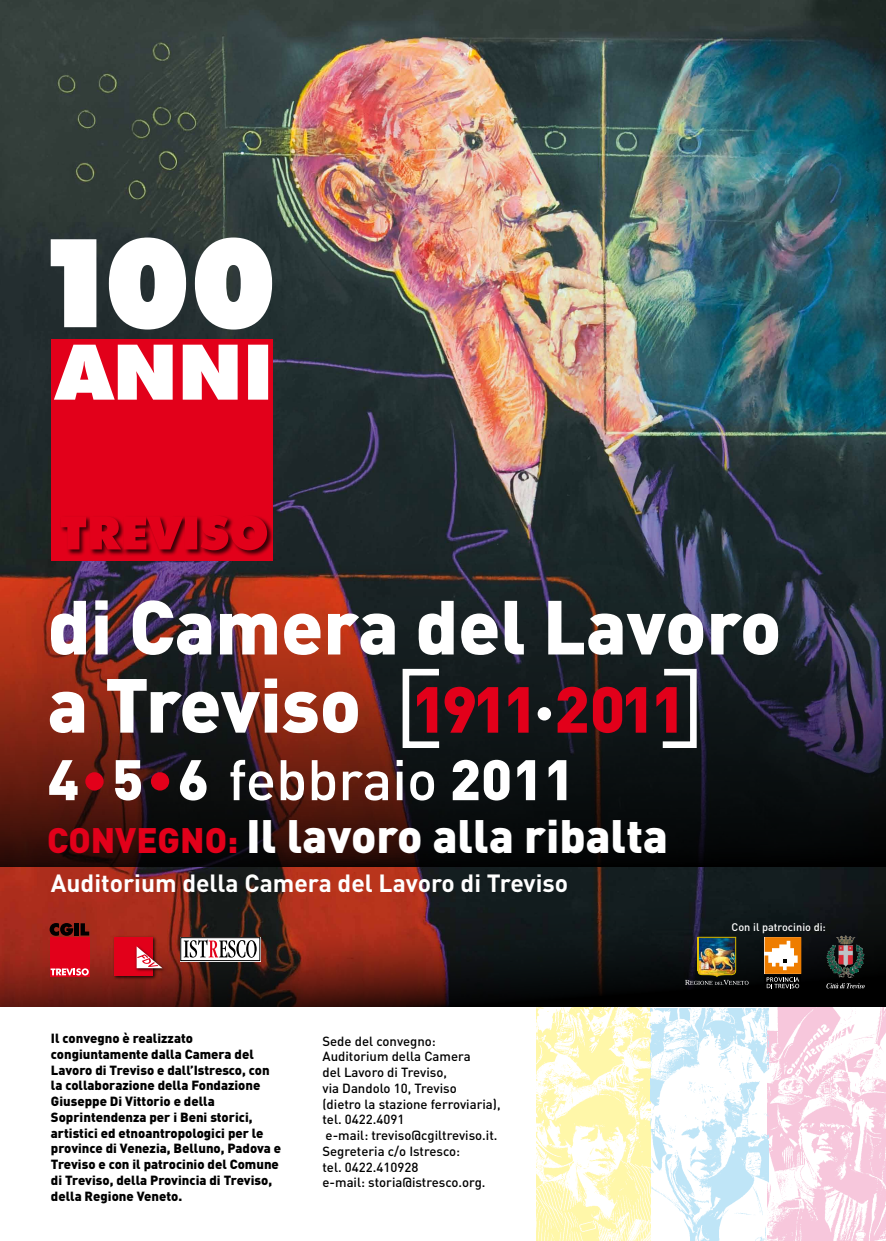
<style>
.page{position:relative;width:886px;height:1241px;background:#fff}
.page>*{position:absolute;margin:0;border:0;box-sizing:border-box;transform-origin:0 0}
.t1{font:900 75.31px/78.1px "DIN Pro";color:#fff}
.t2{font:500 56.19px "DIN Pro";color:#fff}
.t3{font:900 46.25px "DIN Pro";color:#fff}
.t4{font:700 24.56px "DIN Pro";color:#fff}
.t5{font:900 13.12px/15.8px "DIN Pro";color:#000}
.t6{font:500 13.12px/15.8px "DIN Pro";color:#000}
.t7{font:500 10.94px "DIN Pro";color:#fff}
.s1{font-size:63.94px;color:#e2001a}
.s2{font-size:63.94px}
.s3{font-weight:900}
.s4{font-weight:900;color:#e2001a}
.s5{font-size:35px;color:#e2001a}
</style>
<div class="page">
<img style="left:537px;top:1006px;width:230px;height:234px">
<img style="left:767px;top:1006px;width:119px;height:234px">
<img style="left:0;top:0;width:886px;height:904px">
<svg style="left:0;top:490px;width:886px;height:376px;background:#312021"></svg>
<svg style="left:0;top:904px;width:886px;height:102px;background:#411914"></svg>
<svg style="left:51px;top:237px;width:221px;height:92px"></svg>
<div style="left:51px;top:338px;width:222px;height:222px;background:#e2001a"></div>
<div style="left:59px;top:514px;width:214px;height:42px;background:#000;opacity:.75"></div>
<svg style="left:61px;top:515px;width:206px;height:35px"></svg>
<svg style="left:54px;top:344px;width:214px;height:55px"></svg>
<div style="left:403px;top:668px;width:39px;height:80px;border:7px solid #fff"></div>
<svg style="left:656px;top:665px;width:44px;height:86px"></svg>
<svg style="left:50px;top:922px;width:23px;height:13px"></svg>
<div style="left:74px;top:923px;width:5px;height:12px;background:#000"></div>
<svg style="left:81px;top:923px;width:8px;height:12px"></svg>
<div style="left:50px;top:936px;width:39px;height:40px;background:#e2001a"></div>
<svg style="left:51px;top:968px;width:38px;height:7px"></svg>
<div style="left:180px;top:936px;width:80px;height:25px;background:#fff"></div>
<div style="left:181px;top:937px;width:79px;height:23px;border:1px solid #000"></div>
<svg style="left:184px;top:939px;width:73px;height:19px"></svg>
<svg style="left:826px;top:982px;width:38px;height:6px"></svg>
<img style="left:825px;top:934px;width:43px;height:44px">
<img style="left:111px;top:934px;width:47px;height:45px">
<div style="left:114px;top:937px;width:39px;height:38px;background:#e2001a"></div>
<img style="left:135px;top:943px;width:32px;height:30px">
<svg style="left:137px;top:946px;width:26px;height:22px"></svg>
<svg style="left:764px;top:988px;width:37px;height:1px"></svg>
<svg style="left:764px;top:936px;width:37px;height:52px"></svg>
<hr style="left:697px;top:936px;width:2px;height:34px;background:#dfbf00">
<hr style="left:698px;top:936px;width:38px;height:1px;background:#dfbf00">
<img style="left:685px;top:937px;width:63px;height:47px">
<h1 class="t1" style="left:48px;top:585px;width:735px">di Camera del Lavoro a Treviso <span class="s1">1911</span> <span class="s2">·</span><span class="s1">2011</span></h1>
<h2 class="t2" style="left:48px;top:741px;width:528px"><span class="s3">4</span><span class="s4">•</span><span class="s3">5</span><span class="s4">•</span><span class="s3">6</span> febbraio <span class="s3">2011</span></h2>
<h3 class="t3" style="left:47px;top:805px;width:622px"><span class="s5">CONVEGNO:</span> Il lavoro alla ribalta</h3>
<h3 class="t4" style="left:51px;top:866px;width:519px">Auditorium della Camera del Lavoro di Treviso</h3>
<p class="t5" style="left:51px;top:1029px;width:232px">Il convegno è realizzato congiuntamente dalla Camera del Lavoro di Treviso e dall’Istresco, con la collaborazione della Fondazione Giuseppe Di Vittorio e della Soprintendenza per i Beni storici, artistici ed etnoantropologici per le province di Venezia, Belluno, Padova e Treviso e con il patrocinio del Comune di Treviso, della Provincia di Treviso, della Regione Veneto.</p>
<p class="t6" style="left:322px;top:1032px;width:180px">Sede del convegno:<br>Auditorium della Camera<br>del Lavoro di Treviso,<br>via Dandolo 10, Treviso<br>(dietro la stazione ferroviaria), tel. 0422.4091<br>e-mail: treviso@cgiltreviso.it.<br>Segreteria c/o Istresco:<br>tel. 0422.410928<br>e-mail: storia@istresco.org.</p>
<p class="t7" style="left:731px;top:919px;width:96px">Con il patrocinio di:</p>
</div>
